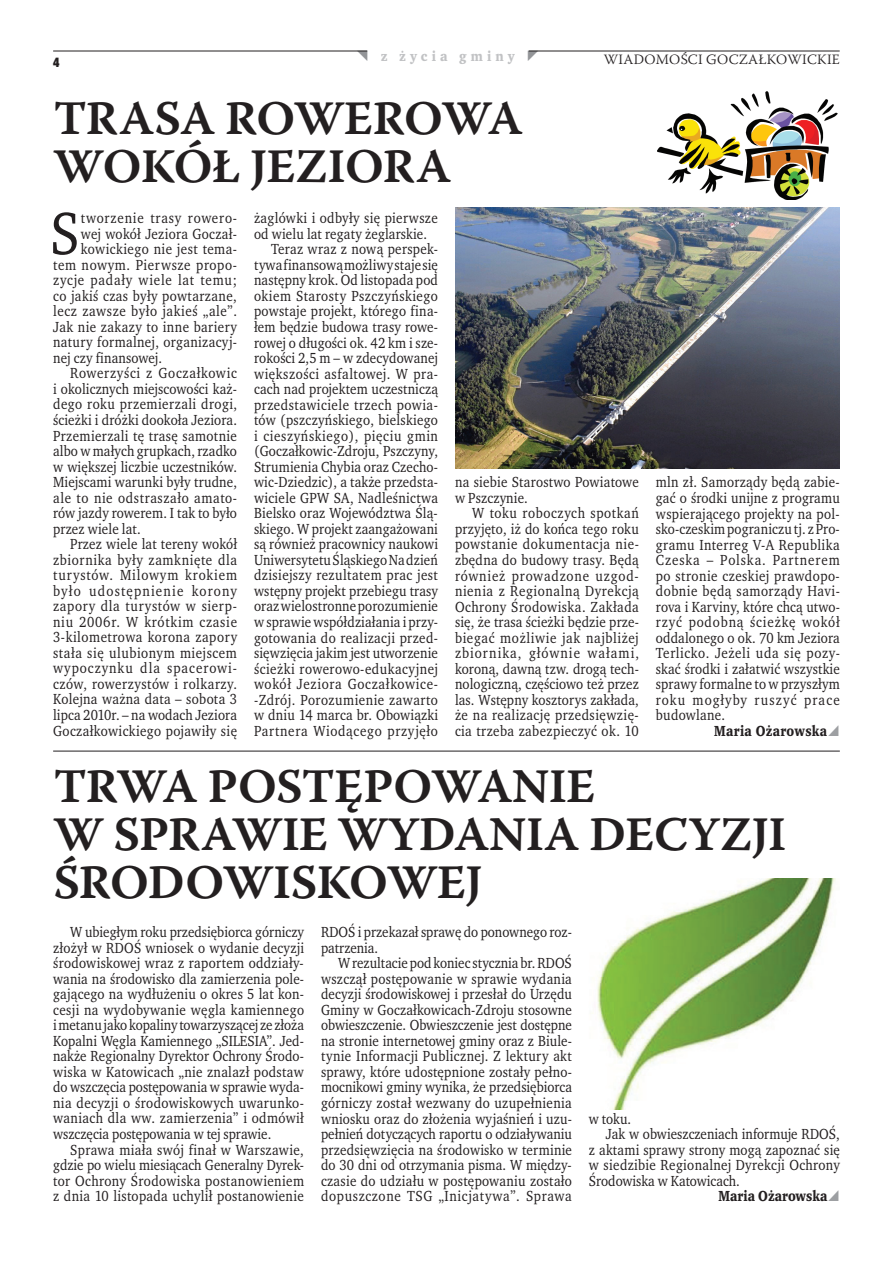
<style>
.page{position:relative;width:893px;height:1263px;background:#fff}
.page>*{position:absolute;margin:0;border:0;box-sizing:border-box;transform-origin:0 0}
.t1{font:61.2px "Wro Text";color:#231f20;scale:.93 1}
.t2{font:48px/48px "Warnock Pro Semibold Capt";letter-spacing:-.02em;color:#231f20}
.t3{font:15px/15.5px "Wro Text";letter-spacing:.02em;color:#231f20;text-align:justify;scale:.93 1}
.t4{font:15px "Wro Text";letter-spacing:.045em;color:#231f20;scale:.93 1}
.t5{font:15px "Wro Text";letter-spacing:.04em;color:#231f20;scale:.93 1}
.t6{font:15px/15.6px "Wro Text";color:#231f20;scale:.93 1}
.t7{font:15px "Wro Text";letter-spacing:.05em;color:#231f20;scale:.93 1}
.t8{font:15px "Wro Text";letter-spacing:.06em;color:#231f20;scale:.93 1}
.t9{font:700 15px "Wro Text";letter-spacing:.01em;color:#231f20;scale:.93 1}
.t10{font:15px "Wro Text";letter-spacing:.055em;color:#231f20;scale:.93 1}
.t11{font:15px "Wro Text";letter-spacing:.085em;color:#231f20;scale:.93 1}
.t12{font:15px "Wro Text";letter-spacing:.07em;color:#231f20;scale:.93 1}
.t13{font:300 14.25px "Warnock Pro";letter-spacing:.02em;color:#231f20}
.t14{font:700 14.25px "Wro Text";letter-spacing:.29em;color:#c1c2c4}
.t15{font:700 14.25px "Wro Head";color:#231f20}
</style>
<div class="page">
<hr style="left:53px;top:51px;width:314px;height:1px;background:#231f20">
<hr style="left:529px;top:51px;width:311px;height:1px;background:#231f20">
<img style="left:455px;top:208px;width:385px;height:260px">
<img style="left:658px;top:91px;width:180px;height:109px">
<hr style="left:53px;top:751px;width:787px;height:1px;background:#231f20">
<img style="left:592px;top:879px;width:244px;height:230px">
<p class="t15" style="left:53px;top:53px;width:8px">4</p>
<p class="t14" style="left:381px;top:47px;width:135px">z życia gminy</p>
<p class="t13" style="left:604px;top:51px;width:237px">WIADOMOŚCI GOCZAŁKOWICKIE</p>
<h2 class="t2" style="left:53px;top:94px;width:471px">TRASA ROWEROWA<br>WOKÓŁ JEZIORA</h2>
<h1 class="t1" style="left:50px;top:195px;width:34px">S</h1>
<p class="t8" style="left:81px;top:209px;width:169px">tworzenie trasy rowero-</p>
<p class="t3" style="left:81px;top:226px;width:169px">wej wokół Jeziora Goczał-</p>
<p class="t3" style="left:81px;top:241px;width:169px">kowickiego nie jest tema-</p>
<p class="t4" style="left:53px;top:255px;width:199px">tem nowym. Pierwsze propo-</p>
<p class="t10" style="left:53px;top:271px;width:199px">zycje padały wiele lat temu;</p>
<p class="t3" style="left:53px;top:288px;width:199px">co jakiś czas były powtarzane,</p>
<p class="t5" style="left:53px;top:302px;width:199px">lecz zawsze było jakieś „ale”.</p>
<p class="t3" style="left:53px;top:319px;width:199px">Jak nie zakazy to inne bariery</p>
<p class="t3" style="left:53px;top:334px;width:199px">natury formalnej, organizacyj-</p>
<p class="t3" style="left:53px;top:350px;width:119px">nej czy finansowej.</p>
<p class="t7" style="left:70px;top:364px;width:181px">Rowerzyści z Goczałkowic</p>
<p class="t3" style="left:53px;top:381px;width:199px">i okolicznych miejscowości każ-</p>
<p class="t3" style="left:53px;top:397px;width:199px">dego roku przemierzali drogi,</p>
<p class="t3" style="left:53px;top:412px;width:199px">ścieżki i dróżki dookoła Jeziora.</p>
<p class="t3" style="left:53px;top:428px;width:199px">Przemierzali tę trasę samotnie</p>
<p class="t3" style="left:53px;top:443px;width:199px">albo w małych grupkach, rzadko</p>
<p class="t3" style="left:53px;top:459px;width:199px">w większej liczbie uczestników.</p>
<p class="t3" style="left:53px;top:474px;width:199px">Miejscami warunki były trudne,</p>
<p class="t4" style="left:53px;top:488px;width:199px">ale to nie odstraszało amato-</p>
<p class="t3" style="left:53px;top:505px;width:199px">rów jazdy rowerem. I tak to było</p>
<p class="t3" style="left:53px;top:521px;width:96px">przez wiele lat.</p>
<p class="t3" style="left:70px;top:536px;width:181px">Przez wiele lat tereny wokół</p>
<p class="t4" style="left:53px;top:550px;width:199px">zbiornika były zamknięte dla</p>
<p class="t8" style="left:53px;top:566px;width:199px">turystów. Milowym krokiem</p>
<p class="t11" style="left:53px;top:581px;width:199px">było udostępnienie korony</p>
<p class="t4" style="left:53px;top:597px;width:199px">zapory dla turystów w sierp-</p>
<p class="t7" style="left:53px;top:612px;width:199px">niu 2006r. W krótkim czasie</p>
<p class="t5" style="left:53px;top:628px;width:199px">3-kilometrowa korona zapory</p>
<p class="t5" style="left:53px;top:643px;width:199px">stała się ulubionym miejscem</p>
<p class="t12" style="left:53px;top:659px;width:199px">wypoczynku dla spacerowi-</p>
<p class="t3" style="left:53px;top:676px;width:199px">czów, rowerzystów i rolkarzy.</p>
<p class="t3" style="left:53px;top:692px;width:199px">Kolejna ważna data – sobota 3</p>
<p class="t3" style="left:53px;top:707px;width:199px">lipca 2010r. – na wodach Jeziora</p>
<p class="t3" style="left:53px;top:723px;width:199px">Goczałkowickiego pojawiły się</p>
<p class="t3" style="left:254px;top:210px;width:199px">żaglówki i odbyły się pierwsze</p>
<p class="t3" style="left:254px;top:226px;width:188px">od wielu lat regaty żeglarskie.</p>
<p class="t3" style="left:271px;top:241px;width:181px">Teraz wraz z nową perspek-</p>
<p class="t3" style="left:254px;top:257px;width:199px">tywa finansową możliwy staje się</p>
<p class="t3" style="left:254px;top:273px;width:199px">następny krok. Od listopada pod</p>
<p class="t3" style="left:254px;top:288px;width:199px">okiem Starosty Pszczyńskiego</p>
<p class="t3" style="left:254px;top:304px;width:199px">powstaje projekt, którego fina-</p>
<p class="t3" style="left:254px;top:319px;width:199px">łem będzie budowa trasy rowe-</p>
<p class="t3" style="left:254px;top:335px;width:199px">rowej o długości ok. 42 km i sze-</p>
<p class="t3" style="left:254px;top:350px;width:199px">rokości 2,5 m – w zdecydowanej</p>
<p class="t5" style="left:254px;top:364px;width:199px">większości asfaltowej. W pra-</p>
<p class="t3" style="left:254px;top:381px;width:199px">cach nad projektem uczestniczą</p>
<p class="t3" style="left:254px;top:397px;width:199px">przedstawiciele trzech powia-</p>
<p class="t3" style="left:254px;top:412px;width:199px">tów (pszczyńskiego, bielskiego</p>
<p class="t4" style="left:254px;top:426px;width:199px">i cieszyńskiego), pięciu gmin</p>
<p class="t3" style="left:254px;top:443px;width:199px">(Goczałkowic-Zdroju, Pszczyny,</p>
<p class="t3" style="left:254px;top:459px;width:199px">Strumienia Chybia oraz Czecho-</p>
<p class="t3" style="left:254px;top:474px;width:199px">wic-Dziedzic), a także przedsta-</p>
<p class="t3" style="left:254px;top:490px;width:199px">wiciele GPW SA, Nadleśnictwa</p>
<p class="t3" style="left:254px;top:505px;width:199px">Bielsko oraz Województwa Ślą-</p>
<p class="t3" style="left:254px;top:521px;width:199px">skiego. W projekt zaangażowani</p>
<p class="t3" style="left:254px;top:536px;width:199px">są również pracownicy naukowi</p>
<p class="t3" style="left:254px;top:552px;width:199px">Uniwersytetu Śląskiego Na dzień</p>
<p class="t3" style="left:254px;top:568px;width:199px">dzisiejszy rezultatem prac jest</p>
<p class="t3" style="left:254px;top:583px;width:199px">wstępny projekt przebiegu trasy</p>
<p class="t3" style="left:254px;top:599px;width:199px">oraz wielostronne porozumienie</p>
<p class="t3" style="left:254px;top:614px;width:199px">w sprawie współdziałania i przy-</p>
<p class="t3" style="left:254px;top:630px;width:199px">gotowania do realizacji przed-</p>
<p class="t3" style="left:254px;top:645px;width:199px">sięwzięcia jakim jest utworzenie</p>
<p class="t3" style="left:254px;top:661px;width:199px">ścieżki rowerowo-edukacyjnej</p>
<p class="t7" style="left:254px;top:675px;width:199px">wokół Jeziora Goczałkowice-</p>
<p class="t3" style="left:254px;top:692px;width:199px">-Zdrój. Porozumienie zawarto</p>
<p class="t3" style="left:254px;top:707px;width:199px">w dniu 14 marca br. Obowiązki</p>
<p class="t4" style="left:254px;top:721px;width:199px">Partnera Wiodącego przyjęło</p>
<p class="t3" style="left:455px;top:474px;width:199px">na siebie Starostwo Powiatowe w Pszczynie.</p>
<p class="t3" style="left:455px;top:506px;width:199px;text-indent:17px">W toku roboczych spotkań przyjęto, iż do końca tego roku powstanie dokumentacja nie&shy;zbędna do budowy trasy. Będą również prowadzone uzgod&shy;nienia z Regionalną Dyrekcją Ochrony Środowiska. Zakłada się, że trasa ścieżki będzie prze&shy;biegać możliwie jak najbliżej zbiornika, głównie wałami, koroną, dawną tzw. drogą tech&shy;nologiczną, częściowo też przez las. Wstępny kosztorys zakłada, że na realizację przedsięwzię&shy;cia trzeba zabezpieczyć ok. 10</p>
<p class="t3" style="left:656px;top:475px;width:199px">mln zł. Samorządy będą zabie&shy;gać o środki unijne z programu wspierającego projekty na pol&shy;sko-czeskim pograniczu tj. z Pro&shy;gramu Interreg V-A Republika Czeska – Polska. Partnerem po stronie czeskiej prawdopo&shy;dobnie będą samorządy Havi&shy;rova i Karviny, które chcą utwo&shy;rzyć podobną ścieżkę wokół oddalonego o ok. 70 km Jeziora Terlicko. Jeżeli uda się pozy&shy;skać środki i załatwić wszystkie sprawy formalne to w przyszłym roku mogłyby ruszyć prace budowlane.</p>
<p class="t9" style="left:714px;top:721px;width:123px">Maria Ożarowska</p>
<h2 class="t2" style="left:53px;top:761px;width:734px">TRWA POSTĘPOWANIE<br>W SPRAWIE WYDANIA DECYZJI<br>ŚRODOWISKOWEJ</h2>
<p class="t3" style="left:53px;top:924px;width:271px;text-indent:17px">W ubiegłym roku przedsiębiorca górniczy złożył w RDOŚ wniosek o wydanie decyzji środowiskowej wraz z raportem oddziały&shy;wania na środowisko dla zamierzenia pole&shy;gającego na wydłużeniu o okres 5 lat kon&shy;cesji na wydobywanie węgla kamiennego i metanu jako kopaliny towarzyszącej ze złoża Kopalni Węgla Kamiennego „SILESIA”. Jed&shy;nakże Regionalny Dyrektor Ochrony Środo&shy;wiska w Katowicach „nie znalazł podstaw do wszczęcia postępowania w sprawie wyda&shy;nia decyzji o środowiskowych uwarunko&shy;waniach dla ww. zamierzenia” i odmówił wszczęcia postępowania w tej sprawie.</p>
<p class="t3" style="left:53px;top:1141px;width:271px;text-indent:17px">Sprawa miała swój finał w Warszawie, gdzie po wielu miesiącach Generalny Dyrek&shy;tor Ochrony Środowiska postanowieniem z dnia 10 listopada uchylił postanowienie</p>
<p class="t6" style="left:321px;top:924px;width:271px">RDOŚ i przekazał sprawę do ponownego roz&shy;patrzenia.</p>
<p class="t3" style="left:321px;top:955px;width:271px;text-indent:17px">W rezultacie pod koniec stycznia br. RDOŚ wszczął postępowanie w sprawie wydania decyzji środowiskowej i przesłał do Urzędu Gminy w Goczałkowicach-Zdroju stosowne obwieszczenie. Obwieszczenie jest dostępne na stronie internetowej gminy oraz z Biule&shy;tynie Informacji Publicznej. Z lektury akt sprawy, które udostępnione zostały pełno&shy;mocnikowi gminy wynika, że przedsiębiorca górniczy został wezwany do uzupełnienia wniosku oraz do złożenia wyjaśnień i uzu&shy;pełnień dotyczących raportu o odziaływaniu przedsięwzięcia na środowisko w terminie do 30 dni od otrzymania pisma. W między&shy;czasie do udziału w postępowaniu zostało dopuszczone TSG „Inicjatywa”. Sprawa</p>
<p class="t3" style="left:589px;top:1111px;width:47px">w toku.</p>
<p class="t6" style="left:606px;top:1126px;width:253px">Jak w obwieszczeniach informuje RDOŚ,</p>
<p class="t3" style="left:589px;top:1142px;width:271px">z aktami sprawy strony mogą zapoznać się</p>
<p class="t3" style="left:589px;top:1157px;width:271px">w siedzibie Regionalnej Dyrekcji Ochrony</p>
<p class="t6" style="left:589px;top:1173px;width:164px">Środowiska w Katowicach.</p>
<p class="t9" style="left:718px;top:1187px;width:119px">Maria Ożarowska</p>
</div>
